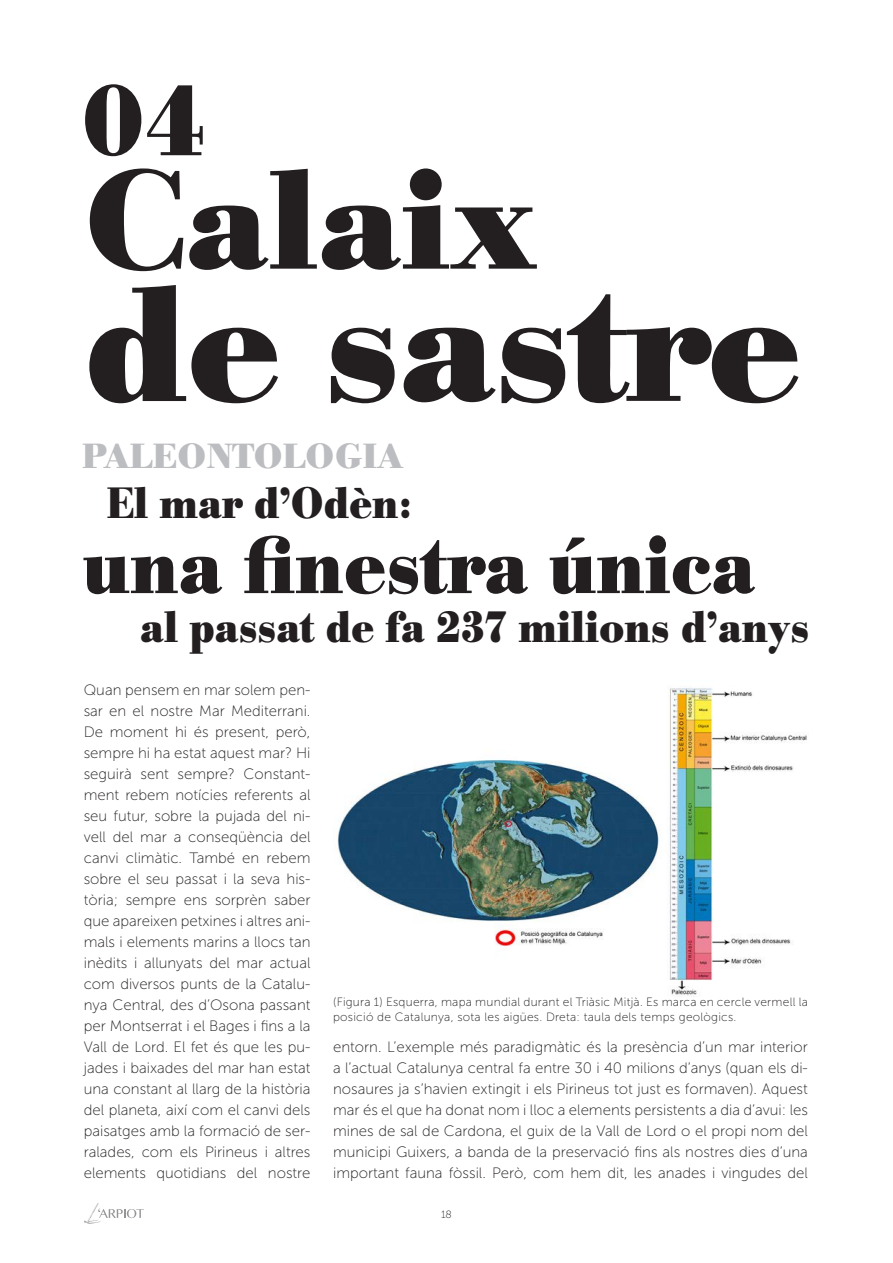
<style>
.page{position:relative;width:893px;height:1263px;background:#fff}
.page>*{position:absolute;margin:0;border:0;box-sizing:border-box;transform-origin:0 0}
.t1{font:700 160.5px "Bodoni BE";letter-spacing:-.01em;color:#231f20}
.t2{font:700 138.3px "Bodoni BE";color:#231f20}
.t3{font:700 98.85px "Bodoni BE";color:#231f20}
.t4{font:700 79.8px "Bodoni BE";color:#231f20;scale:.91 1}
.t5{font:700 43.35px "Bodoni BE";color:#231f20;scale:.91 1}
.t6{font:700 34.5px "Bodoni BE";color:#bcbdc0}
.t7{font:15px/21px "Museo Sans 100";color:#231f20;text-align:justify}
.t8{font:12px/14.4px "Museo Sans 100";letter-spacing:.02em;color:#231f20}
.t9{font:10.5px "Museo Sans 100";color:#231f20}
</style>
<div class="page">
<svg style="left:84px;top:1203px;width:60px;height:21px"></svg>
<img style="left:337px;top:688px;width:470px;height:309px">
<p class="t3" style="left:83px;top:61px;width:123px">04</p>
<p class="t2" style="left:84px;top:137px;width:454px">Calaix</p>
<p class="t1" style="left:84px;top:248px;width:717px">de sastre</p>
<p class="t6" style="left:83px;top:435px;width:322px">PALEONTOLOGIA</p>
<p class="t5" style="left:107px;top:477px;width:335px">El mar d’Odèn:</p>
<p class="t4" style="left:83px;top:517px;width:740px">una finestra única</p>
<p class="t5" style="left:140px;top:601px;width:737px">al passat de fa 237 milions d’anys</p>
<p class="t7" style="left:84px;top:679px;width:228px">Quan pensem en mar solem pen&shy;sar en el nostre Mar Mediterrani.<br>De moment hi és present, però, sempre hi ha estat aquest mar? Hi seguirà sent sempre? Constant&shy;ment rebem notícies referents al seu futur, sobre la pujada del ni&shy;vell del mar a conseqüència del canvi climàtic. També en rebem sobre el seu passat i la seva his&shy;tòria; sempre ens sorprèn saber que apareixen petxines i altres ani&shy;mals i elements marins a llocs tan inèdits i allunyats del mar actual com diversos punts de la Catalu&shy;nya Central, des d’Osona passant per Montserrat i el Bages i fins a la Vall de Lord. El fet és que les pu&shy;jades i baixades del mar han estat una constant al llarg de la història del planeta, així com el canvi dels paisatges amb la formació de ser&shy;ralades, com els Pirineus i altres elements quotidians del nostre</p>
<p class="t8" style="left:333px;top:995px;width:476px">(Figura 1) Esquerra, mapa mundial durant el Triàsic Mitjà. Es marca en cercle vermell la posició de Catalunya, sota les aigües. Dreta: taula dels temps geològics.</p>
<p class="t7" style="left:333px;top:1036px;width:476px">entorn. L’exemple més paradigmàtic és la presència d’un mar interior a l’actual Catalunya central fa entre 30 i 40 milions d’anys (quan els di&shy;nosaures ja s’havien extingit i els Pirineus tot just es formaven). Aquest mar és el que ha donat nom i lloc a elements persistents a dia d’avui: les mines de sal de Cardona, el guix de la Vall de Lord o el propi nom del municipi Guixers, a banda de la preservació fins als nostres dies d’una important fauna fòssil. Però, com hem dit, les anades i vingudes del</p>
<p class="t9" style="left:441px;top:1208px;width:12px">18</p>
</div>
